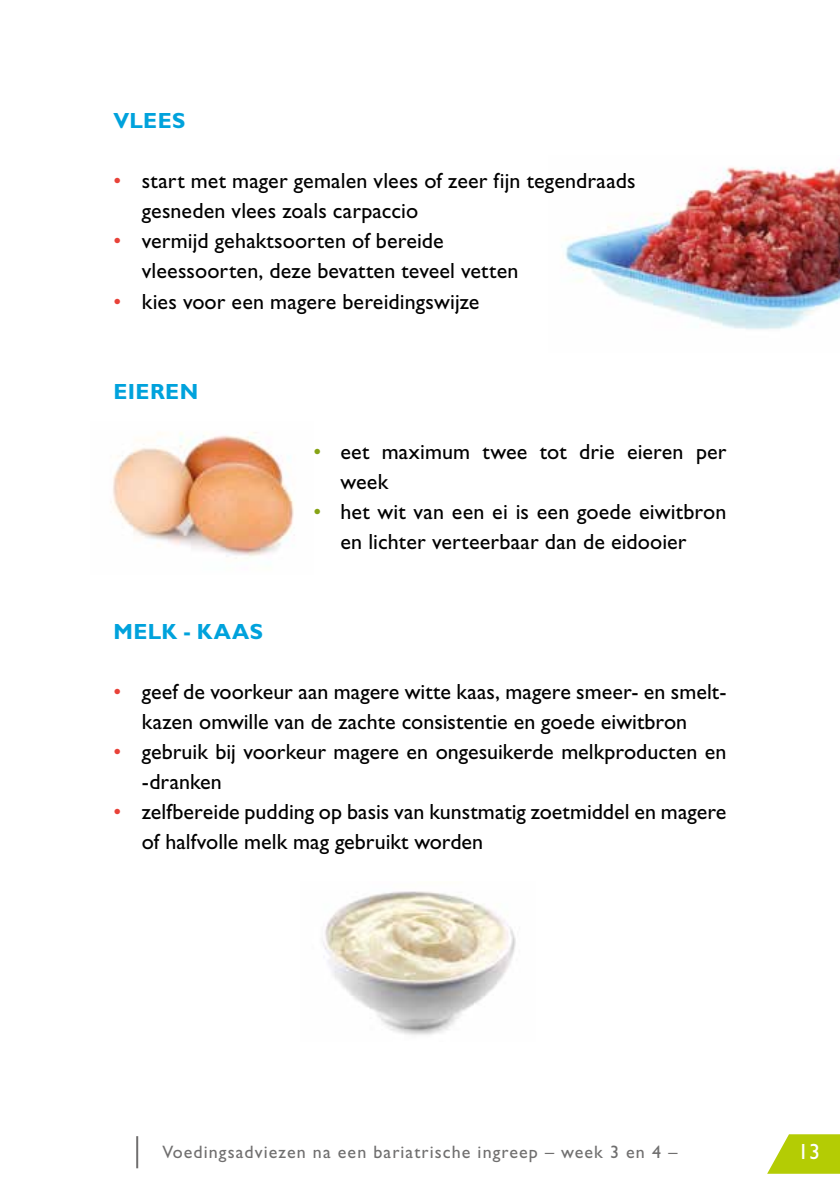
<style>
.page{position:relative;width:840px;height:1191px;background:#fff}
.page>*{position:absolute;margin:0;border:0;box-sizing:border-box;transform-origin:0 0}
.t1{font:22px/30px "Gill Sans Std";letter-spacing:.005em;color:#000}
.t2{font:700 22px "Gill Sans Std";letter-spacing:.02em;color:#00a2dc}
.t3{font:22px "Gill Sans Std";color:#fff}
.t4{font:18px "Gill Sans Std";letter-spacing:.06em;color:#706f6f}
.s1{color:#e84239}
.s2{color:#86a315}
</style>
<div class="page">
<svg style="left:767px;top:1134px;width:72px;height:39px"></svg>
<hr style="left:136px;top:1136px;width:2px;height:32px;background:#706f6f">
<img style="left:565px;top:167px;width:274px;height:163px">
<img style="left:323px;top:891px;width:193px;height:144px">
<img style="left:110px;top:432px;width:185px;height:127px">
<p class="t2" style="left:113px;top:108px;width:73px">VLEES</p>
<p class="t1" style="left:113px;top:166px;width:523px"><span class="s1">•</span> start met mager gemalen vlees of zeer fijn tegendraads</p>
<p class="t1" style="left:142px;top:196px;width:278px">gesneden vlees zoals carpaccio</p>
<p class="t1" style="left:113px;top:226px;width:331px"><span class="s1">•</span> vermijd gehaktsoorten of bereide</p>
<p class="t1" style="left:142px;top:256px;width:378px">vleessoorten, deze bevatten teveel vetten</p>
<p class="t1" style="left:113px;top:286px;width:367px"><span class="s1">•</span> kies voor een magere bereidingswijze</p>
<p class="t2" style="left:113px;top:378px;width:86px">EIEREN</p>
<p class="t2" style="left:113px;top:618px;width:151px">MELK - KAAS</p>
<p class="t1" style="left:340px;top:436px;width:387px;text-indent:-27px"><span class="s2">•</span> eet maximum twee tot drie eieren per week</p>
<p class="t1" style="left:313px;top:496px;width:414px;text-align:center"><span class="s2">•</span> het wit van een ei is een goede eiwitbron en lichter verteerbaar dan de eidooier</p>
<p class="t1" style="left:113px;top:676px;width:614px;text-align:center"><span class="s1">•</span> geef de voorkeur aan magere witte kaas, magere smeer- en smelt&shy;kazen omwille van de zachte consistentie en goede eiwitbron</p>
<p class="t1" style="left:142px;top:736px;width:585px;text-indent:-28px"><span class="s1">•</span> gebruik bij voorkeur magere en ongesuikerde melkproducten en -dranken</p>
<p class="t1" style="left:142px;top:796px;width:585px;text-indent:-28px"><span class="s1">•</span> zelfbereide pudding op basis van kunstmatig zoetmiddel en magere of halfvolle melk mag gebruikt worden</p>
<p class="t4" style="left:162px;top:1141px;width:516px">Voedingsadviezen na een bariatrische ingreep – week 3 en 4 –</p>
<p class="t3" style="left:797px;top:1138px;width:23px">13</p>
</div>
